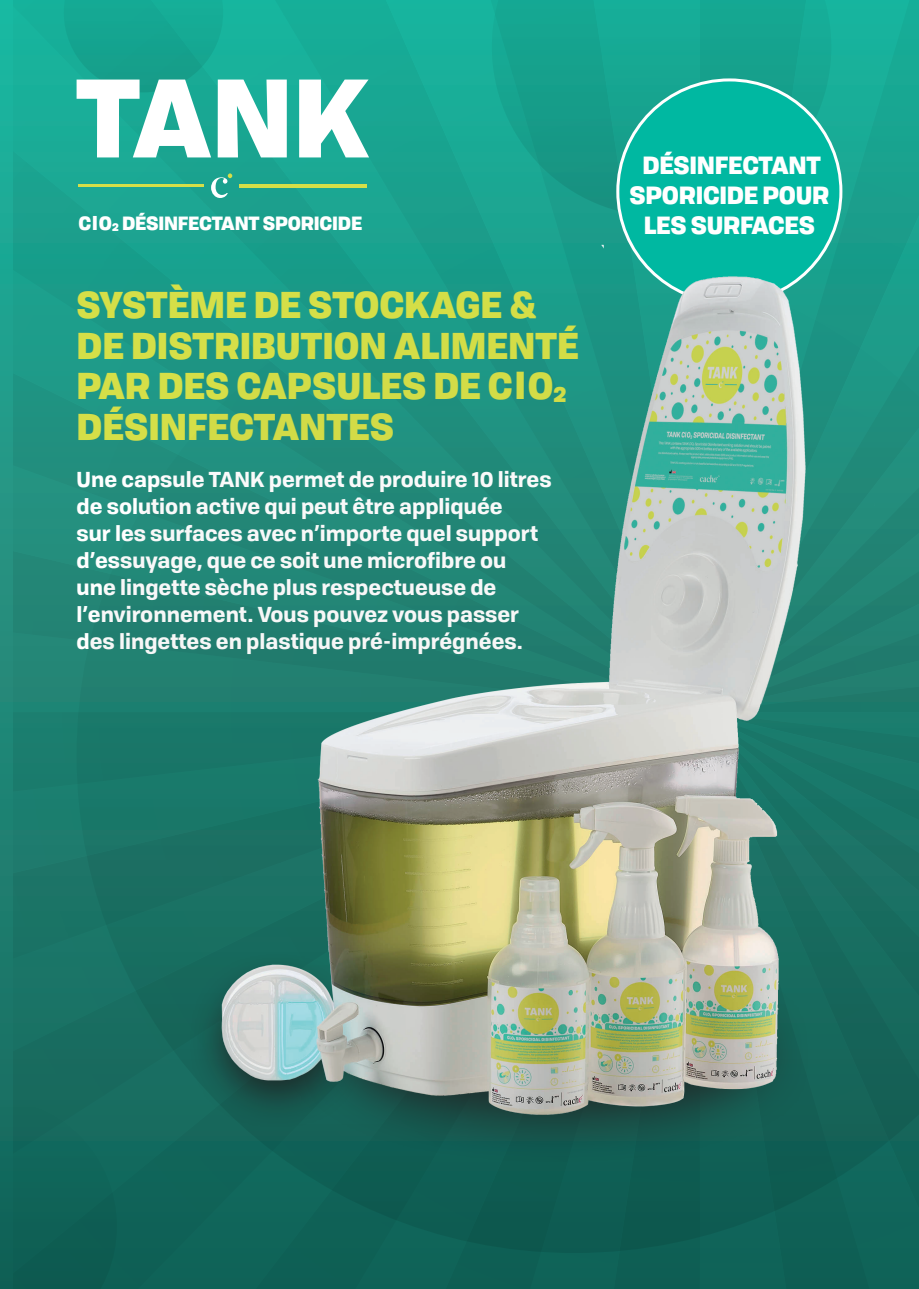
<style>
.page{position:relative;width:919px;height:1289px;background:#fff}
.page>*{position:absolute;margin:0;border:0;box-sizing:border-box;transform-origin:0 0}
.t1{font:900 36px/40.5px "Tofino Personal";color:#d5df48}
.t2{font:900 24px/30px "Tofino Personal";letter-spacing:-.01em;color:#fff;text-align:center}
.t3{font:700 21px/27px "Tofino Personal";color:#fff}
.t4{font:900 18.45px "Tofino Personal";letter-spacing:-.01em;color:#fff}
</style>
<div class="page">
<div style="left:606px;top:1252px;width:94px;height:36px;background:#0e5e54"></div>
<div style="left:511px;top:1252px;width:95px;height:36px;background:#0f6358"></div>
<img style="left:493px;top:1252px;width:18px;height:36px">
<div style="left:411px;top:1252px;width:82px;height:36px;background:#0f6257"></div>
<div style="left:315px;top:1252px;width:96px;height:36px;background:#0f6055"></div>
<img style="left:304px;top:1252px;width:11px;height:36px">
<div style="left:205px;top:1252px;width:99px;height:36px;background:#0f6358"></div>
<img style="left:201px;top:1252px;width:4px;height:36px">
<div style="left:117px;top:1252px;width:84px;height:36px;background:#0f6257"></div>
<div style="left:13px;top:1058px;width:56px;height:39px;background:#186a5e"></div>
<img style="left:67px;top:1094px;width:10px;height:3px">
<div style="left:13px;top:964px;width:64px;height:94px;background:#1a7365"></div>
<div style="left:13px;top:876px;width:64px;height:88px;background:#1a7466"></div>
<div style="left:13px;top:793px;width:64px;height:83px;background:#1e7c6e"></div>
<img style="left:13px;top:662px;width:64px;height:131px">
<div style="left:13px;top:589px;width:64px;height:73px;background:#248575"></div>
<img style="left:13px;top:493px;width:64px;height:96px">
<div style="left:13px;top:426px;width:64px;height:67px;background:#228f7f"></div>
<img style="left:13px;top:330px;width:64px;height:96px">
<div style="left:13px;top:223px;width:86px;height:107px;background:#1c9e8b"></div>
<img style="left:13px;top:101px;width:86px;height:122px">
<div style="left:99px;top:157px;width:101px;height:101px;background:#1ca592"></div>
<div style="left:13px;top:0;width:51px;height:101px;background:#17b19b"></div>
<div style="left:104px;top:157px;width:99px;height:46px;background:#1ca794"></div>
<img style="left:203px;top:157px;width:14px;height:54px">
<img style="left:24px;top:0;width:40px;height:2px">
<div style="left:217px;top:157px;width:96px;height:54px;background:#1ba18e"></div>
<img style="left:313px;top:191px;width:74px;height:20px">
<div style="left:283px;top:0;width:104px;height:191px;background:#1aa894"></div>
<div style="left:387px;top:90px;width:38px;height:121px;background:#19a38f"></div>
<div style="left:385px;top:0;width:107px;height:90px;background:#17b19c"></div>
<img style="left:425px;top:89px;width:67px;height:122px">
<div style="left:831px;top:0;width:58px;height:64px;background:#17b39d"></div>
<img style="left:889px;top:0;width:29px;height:211px">
<img style="left:831px;top:64px;width:59px;height:147px">
<img style="left:793px;top:1252px;width:96px;height:36px">
<img style="left:889px;top:1252px;width:29px;height:36px">
<div style="left:797px;top:1252px;width:73px;height:36px;background:#0e5e54"></div>
<div style="left:700px;top:1252px;width:86px;height:36px;background:#0f6358"></div>
<svg style="left:492px;top:0;width:339px;height:211px;background:#18a490"></svg>
<svg style="left:0;top:0;width:13px;height:1097px;background:#1f9382"></svg>
<svg style="left:0;top:1097px;width:117px;height:191px;background:#106257"></svg>
<hr style="left:78px;top:184px;width:126px;height:3px;background:#d5df48">
<hr style="left:239px;top:184px;width:128px;height:3px;background:#d5df48">
<svg style="left:211px;top:173px;width:21px;height:25px"></svg>
<svg style="left:64px;top:0;width:305px;height:157px"></svg>
<div style="left:617px;top:80px;width:223px;height:223px;background:#00b8a1;border-radius:50%"></div>
<svg style="left:77px;top:258px;width:75px;height:994px;background:#1b7c6e"></svg>
<img style="left:152px;top:211px;width:766px;height:1041px">
<p class="t4" style="left:79px;top:207px;width:285px">ClO<sub>2</sub> DÉSINFECTANT SPORICIDE</p>
<h1 class="t1" style="left:77px;top:282px;width:503px">SYSTÈME DE STOCKAGE &amp;<br>DE DISTRIBUTION ALIMENTÉ<br>PAR DES CAPSULES DE ClO<sub>2<br></sub>DÉSINFECTANTES</h1>
<p class="t3" style="left:77px;top:464px;width:476px">Une capsule TANK permet de produire 10 litres de solution active qui peut être appliquée<br>sur les surfaces avec n’importe quel support d’essuyage, que ce soit une microfibre ou<br>une lingette sèche plus respectueuse de l’environnement. Vous pouvez vous passer des lingettes en plastique pré-imprégnées.</p>
<p class="t2" style="left:629px;top:149px;width:201px">DÉSINFECTANT<br>SPORICIDE POUR<br>LES SURFACES</p>
</div>
